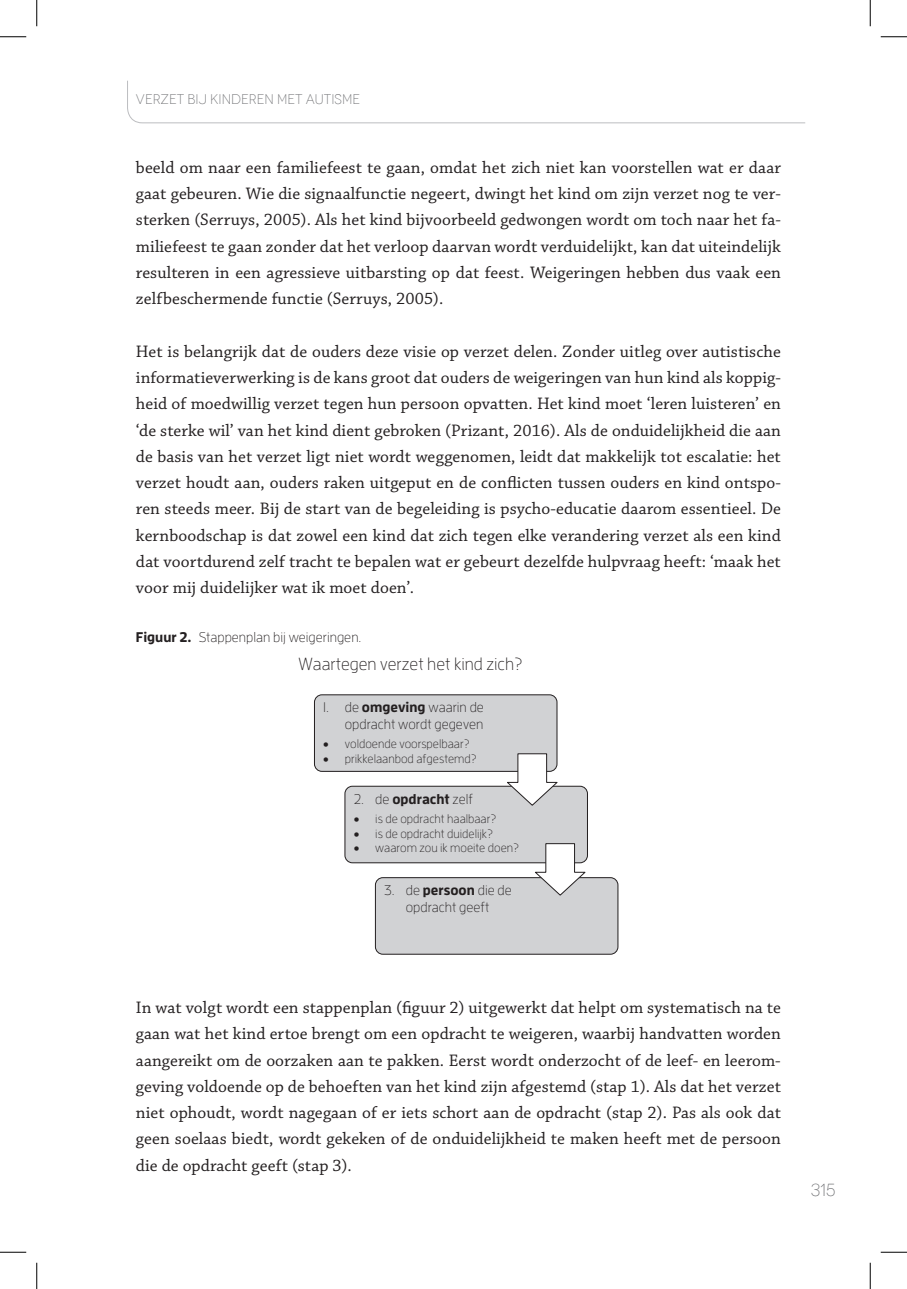
<style>
.page{position:relative;width:907px;height:1289px;background:#fff}
.page>*{position:absolute;margin:0;border:0;box-sizing:border-box;transform-origin:0 0}
.t1{font:17.5px/26.2px "Chaparral Pro";letter-spacing:.005em;color:#231f20;text-align:justify}
.t2{font:300 17.5px "Enzo OT";color:#231f20}
.t3{font:300 17.5px "Novecento";color:#6c6d70}
.t4{font:300 14px/16.8px "Enzo OT";color:#231f20;text-align:right}
.t5{font:300 14px "Novecento";color:#6c6d70}
.t6{font:300 12.25px/14.7px "Enzo OT";color:#231f20}
.s1{font-weight:700}
</style>
<div class="page">
<svg style="left:127px;top:80px;width:679px;height:43px"></svg>
<div style="left:314px;top:695px;width:243px;height:76px;background:#d1d2d4;border-radius:7px"></div>
<div style="left:314px;top:694px;width:243px;height:78px;border:1px solid #231f20;border-radius:7px"></div>
<div style="left:345px;top:786px;width:242px;height:77px;background:#d1d2d4;border-radius:7px"></div>
<div style="left:344px;top:786px;width:244px;height:77px;border:1px solid #231f20;border-radius:7px"></div>
<div style="left:375px;top:878px;width:243px;height:76px;background:#d1d2d4;border-radius:7px"></div>
<div style="left:375px;top:877px;width:243px;height:78px;border:1px solid #231f20;border-radius:7px"></div>
<svg style="left:505px;top:753px;width:54px;height:53px"></svg>
<svg style="left:533px;top:843px;width:54px;height:53px"></svg>
<svg style="left:0;top:36px;width:26px;height:1px"></svg>
<svg style="left:881px;top:36px;width:26px;height:1px"></svg>
<svg style="left:0;top:1252px;width:26px;height:1px"></svg>
<svg style="left:881px;top:1252px;width:26px;height:1px"></svg>
<svg style="left:36px;top:0;width:1px;height:26px"></svg>
<svg style="left:36px;top:1263px;width:1px;height:26px"></svg>
<svg style="left:870px;top:0;width:1px;height:26px"></svg>
<svg style="left:870px;top:1263px;width:1px;height:26px"></svg>
<p class="t5" style="left:136px;top:91px;width:221px">VERZET BIJ KINDEREN MET AUTISME</p>
<p class="t1" style="left:136px;top:155px;width:646px">beeld om naar een familiefeest te gaan, omdat het zich niet kan voorstellen wat er daar gaat gebeuren. Wie die signaalfunctie negeert, dwingt het kind om zijn verzet nog te ver&shy;sterken (Serruys, 2005). Als het kind bijvoorbeeld gedwongen wordt om toch naar het fa&shy;miliefeest te gaan zonder dat het verloop daarvan wordt verduidelijkt, kan dat uiteindelijk resulteren in een agressieve uitbarsting op dat feest. Weigeringen hebben dus vaak een zelfbeschermende functie (Serruys, 2005).</p>
<p class="t1" style="left:136px;top:339px;width:646px">Het is belangrijk dat de ouders deze visie op verzet delen. Zonder uitleg over autistische informatieverwerking is de kans groot dat ouders de weigeringen van hun kind als koppig&shy;heid of moedwillig verzet tegen hun persoon opvatten. Het kind moet ‘leren luisteren’ en ‘de sterke wil’ van het kind dient gebroken (Prizant, 2016). Als de onduidelijkheid die aan de basis van het verzet ligt niet wordt weggenomen, leidt dat makkelijk tot escalatie: het verzet houdt aan, ouders raken uitgeput en de conflicten tussen ouders en kind ontspo&shy;ren steeds meer. Bij de start van de begeleiding is psycho-educatie daarom essentieel. De kernboodschap is dat zowel een kind dat zich tegen elke verandering verzet als een kind dat voortdurend zelf tracht te bepalen wat er gebeurt dezelfde hulpvraag heeft: ‘maak het voor mij duidelijker wat ik moet doen’.</p>
<p class="t4" style="left:136px;top:628px;width:227px"><span class="s1">Figuur 2.</span> Stappenplan bij weigeringen.</p>
<p class="t2" style="left:298px;top:654px;width:225px">Waartegen verzet het kind zich?</p>
<p class="t4" style="left:323px;top:699px;width:162px">1. de <span class="s1">omgeving</span> waarin de opdracht wordt gegeven</p>
<p class="t6" style="left:345px;top:736px;width:133px">voldoende voorspelbaar? prikkelaanbod afgestemd?</p>
<p class="t4" style="left:354px;top:790px;width:121px">2. de <span class="s1">opdracht</span> zelf</p>
<p class="t6" style="left:375px;top:811px;width:145px">is de opdracht haalbaar?<br>is de opdracht duidelijk? waarom zou ik moeite doen?</p>
<p class="t4" style="left:384px;top:881px;width:129px;text-align:center">3. de <span class="s1">persoon</span> die de opdracht geeft</p>
<p class="t1" style="left:136px;top:995px;width:646px">In wat volgt wordt een stappenplan (figuur 2) uitgewerkt dat helpt om systematisch na te gaan wat het kind ertoe brengt om een opdracht te weigeren, waarbij handvatten worden aangereikt om de oorzaken aan te pakken. Eerst wordt onderzocht of de leef- en leerom&shy;geving voldoende op de behoeften van het kind zijn afgestemd (stap 1). Als dat het verzet niet ophoudt, wordt nagegaan of er iets schort aan de opdracht (stap 2). Pas als ook dat geen soelaas biedt, wordt gekeken of de onduidelijkheid te maken heeft met de persoon die de opdracht geeft (stap 3).</p>
<p class="t3" style="left:811px;top:1180px;width:26px">315</p>
</div>
